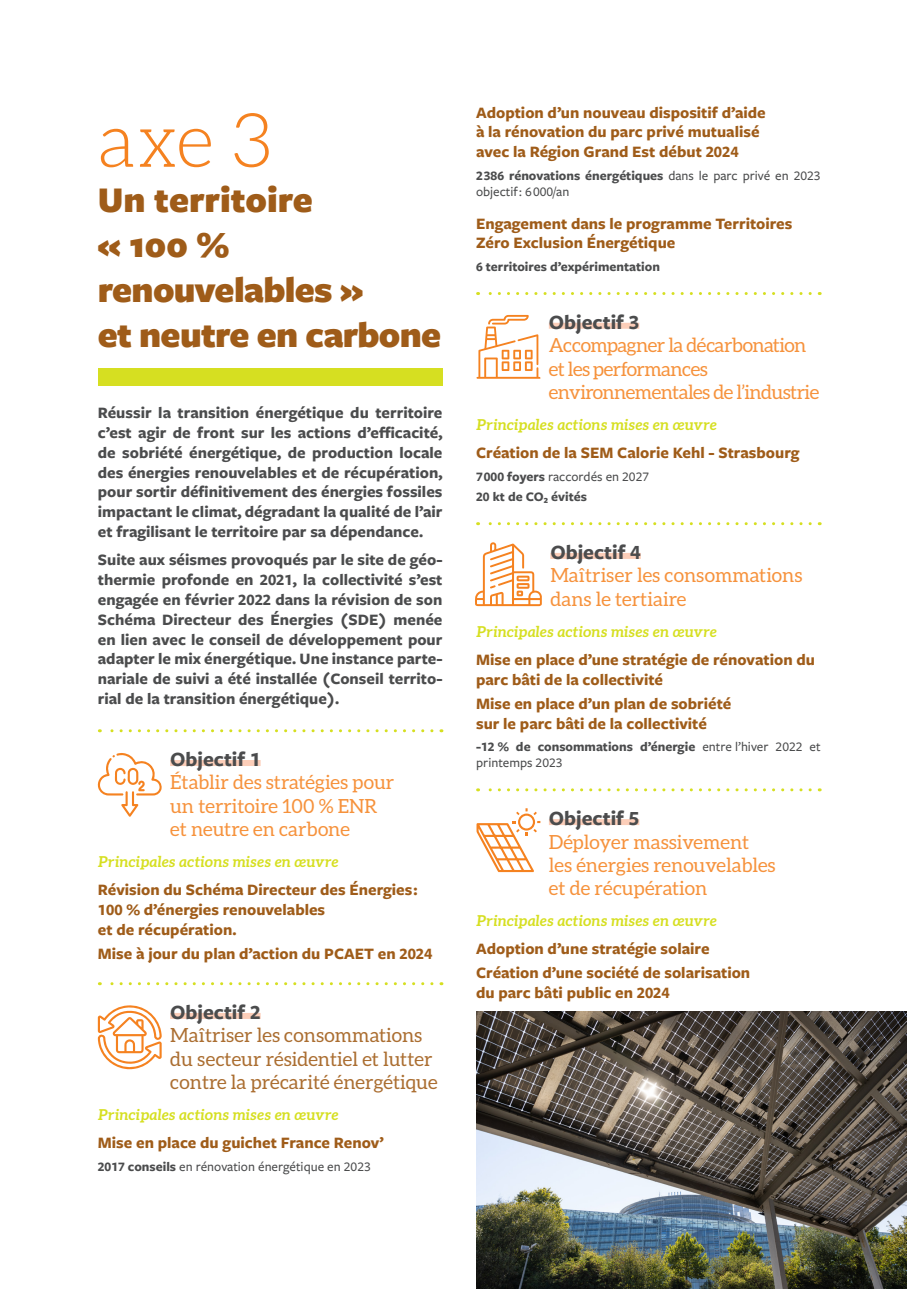
<style>
.page{position:relative;width:919px;height:1289px;background:#fff}
.page>*{position:absolute;margin:0;border:0;box-sizing:border-box;transform-origin:0 0}
.TITRE_AXE_1{font:300 75px "Aleo";color:#f58220}
.TITRE_AXE_2{font:900 37.5px/45px "Freight Sans Pro";letter-spacing:-.02em;color:#9f5c19}
.objectif_3{font:700 21px "Freight Sans Pro";color:#4b4c4d}
.titre_objectif{font:19.5px/23.4px "Aleo";color:#f6923c}
.titre_objectif-2{font:19.5px/23.4px "Aleo";color:#ab6e31}
.titre_objectif-3{font:19.5px/23.4px "Aleo";letter-spacing:-.03em;color:#f6923c}
.chapeau{font:700 16.5px/19.8px "Freight Sans Pro";color:#4b4c4d;text-align:justify}
.action{font:700 16.5px/19.8px "Freight Sans Pro";color:#9f5c19}
.titre_action{font:italic 700 15px "Aleo";letter-spacing:.01em;color:#d6df21}
.chiffre_clef{font:500 13.5px/16.2px "Freight Sans Pro";color:#4b4c4d}
.chiffre_clef-2{font:700 13.5px "Freight Sans Pro";color:#4b4c4d}
.s1{font-weight:700}
</style>
<div class="page">
<div style="left:170px;top:760px;width:90px;height:6px;background:#fcceb9"></div>
<div style="left:170px;top:1012px;width:90px;height:6px;background:#fcceb9"></div>
<svg style="left:99px;top:729px;width:333px;height:3px"></svg>
<svg style="left:99px;top:982px;width:333px;height:3px"></svg>
<div style="left:549px;top:323px;width:90px;height:6px;background:#fcceb9"></div>
<div style="left:550px;top:553px;width:90px;height:6px;background:#fcceb9"></div>
<div style="left:549px;top:819px;width:90px;height:6px;background:#fcceb9"></div>
<svg style="left:477px;top:292px;width:333px;height:3px"></svg>
<svg style="left:477px;top:522px;width:333px;height:3px"></svg>
<svg style="left:477px;top:788px;width:333px;height:3px"></svg>
<div style="left:98px;top:368px;width:344px;height:17px;background:#d6df21"></div>
<svg style="left:476px;top:315px;width:64px;height:64px"></svg>
<svg style="left:97px;top:753px;width:65px;height:64px"></svg>
<svg style="left:98px;top:1005px;width:64px;height:65px"></svg>
<svg style="left:476px;top:808px;width:64px;height:64px"></svg>
<svg style="left:475px;top:542px;width:67px;height:64px"></svg>
<img style="left:476px;top:1011px;width:430px;height:277px">
<p class="TITRE_AXE_1" style="left:98px;top:100px;width:176px">axe 3</p>
<p class="TITRE_AXE_2" style="left:98px;top:176px;width:345px">Un territoire<br>« 100 % renouvelables »<br>et neutre en carbone</p>
<p class="chapeau" style="left:98px;top:402px;width:346px">Réussir la transition énergétique du territoire c’est agir de front sur les actions d’efficacité, de sobriété énergétique, de production locale des énergies renouvelables et de récupération, pour sortir définitivement des énergies fossiles impactant le climat, dégradant la qualité de l’air et fragilisant le territoire par sa dépendance.</p>
<p class="chapeau" style="left:98px;top:549px;width:346px">Suite aux séismes provoqués par le site de géo&shy;thermie profonde en 2021, la collectivité s’est engagée en février 2022 dans la révision de son Schéma Directeur des Énergies (SDE) menée en lien avec le conseil de développement pour adapter le mix énergétique. Une instance parte&shy;nariale de suivi a été installée (Conseil territo&shy;rial de la transition énergétique).</p>
<p class="objectif_3" style="left:170px;top:744px;width:92px">Objectif 1</p>
<p class="titre_objectif" style="left:170px;top:770px;width:226px">Établir des stratégies pour un territoire 100 % ENR et neutre en carbone</p>
<p class="titre_action" style="left:98px;top:853px;width:242px">Principales actions mises en œuvre</p>
<p class="action" style="left:98px;top:879px;width:321px">Révision du Schéma Directeur des Énergies :<br>100 % d’énergies renouvelables<br>et de récupération.</p>
<p class="action" style="left:98px;top:943px;width:336px">Mise à jour du plan d’action du PCAET en 2024</p>
<p class="objectif_3" style="left:170px;top:997px;width:92px">Objectif 2</p>
<p class="titre_objectif-2" style="left:170px;top:1023px;width:269px">Maîtriser les consommations du secteur résidentiel et lutter contre la précarité énergétique</p>
<p class="titre_action" style="left:98px;top:1105px;width:242px">Principales actions mises en œuvre</p>
<p class="action" style="left:98px;top:1132px;width:287px">Mise en place du guichet France Renov’</p>
<p class="chiffre_clef" style="left:98px;top:1157px;width:274px"><span class="s1">2017 conseils</span> en rénovation énergétique en 2023</p>
<p class="action" style="left:476px;top:102px;width:291px">Adoption d’un nouveau dispositif d’aide à la rénovation du parc privé mutualisé avec la Région Grand Est début 2024</p>
<p class="chiffre_clef" style="left:476px;top:167px;width:346px"><span class="s1">2 386 rénovations énergétiques</span> dans le parc privé en 2023 objectif : 6 000/an</p>
<p class="action" style="left:476px;top:213px;width:318px">Engagement dans le programme Territoires<br>Zéro Exclusion Énergétique</p>
<p class="chiffre_clef-2" style="left:476px;top:257px;width:185px">6 territoires d’expérimentation</p>
<p class="objectif_3" style="left:549px;top:307px;width:92px">Objectif 3</p>
<p class="titre_objectif-3" style="left:549px;top:333px;width:272px">Accompagner la décarbonation et les performances environnementales de l’industrie</p>
<p class="titre_action" style="left:476px;top:415px;width:242px">Principales actions mises en œuvre</p>
<p class="action" style="left:476px;top:442px;width:325px">Création de la SEM Calorie Kehl - Strasbourg</p>
<p class="chiffre_clef" style="left:476px;top:467px;width:175px"><span class="s1">7 000 foyers</span> raccordés en 2027</p>
<p class="chiffre_clef-2" style="left:476px;top:487px;width:112px">20 kt de CO₂ évités</p>
<p class="objectif_3" style="left:550px;top:537px;width:92px">Objectif 4</p>
<p class="titre_objectif" style="left:550px;top:563px;width:253px">Maîtriser les consommations dans le tertiaire</p>
<p class="titre_action" style="left:476px;top:622px;width:242px">Principales actions mises en œuvre</p>
<p class="action" style="left:476px;top:649px;width:340px">Mise en place d’une stratégie de rénovation du parc bâti de la collectivité</p>
<p class="action" style="left:476px;top:692px;width:257px">Mise en place d’un plan de sobriété sur le parc bâti de la collectivité</p>
<p class="chiffre_clef" style="left:476px;top:738px;width:346px"><span class="s1">-12 % de consommations d’énergie</span> entre l’hiver 2022 et printemps 2023</p>
<p class="objectif_3" style="left:549px;top:803px;width:92px">Objectif 5</p>
<p class="titre_objectif" style="left:549px;top:829px;width:228px">Déployer massivement les énergies renouvelables et de récupération</p>
<p class="titre_action" style="left:476px;top:912px;width:242px">Principales actions mises en œuvre</p>
<p class="action" style="left:476px;top:938px;width:235px">Adoption d’une stratégie solaire</p>
<p class="action" style="left:476px;top:962px;width:276px">Création d’une société de solarisation du parc bâti public en 2024</p>
</div>
